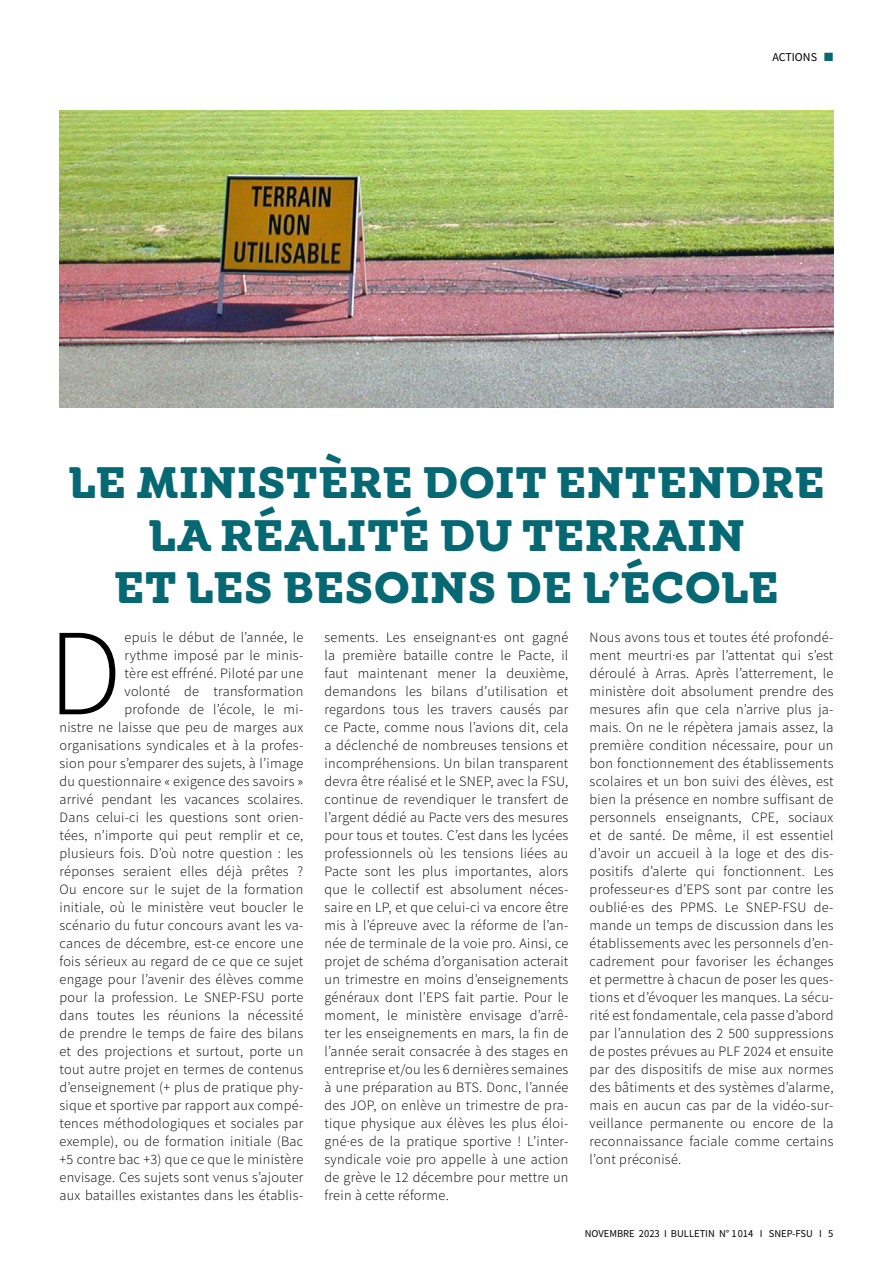
<style>
.page{position:relative;width:893px;height:1263px;background:#fff}
.page>*{position:absolute;margin:0;border:0;box-sizing:border-box;transform-origin:0 0}
.t1{font:300 123.45px "Source Sans Pro";color:#000}
.t2{font:700 45px/52.5px "Winden Alt";letter-spacing:.01em;color:#066873;text-align:center}
.t3{font:300 14.25px/18px "Source Sans Pro";letter-spacing:.02em;color:#000;text-align:justify}
.t4{font:12px "Source Sans Pro";color:#000}
.t5{font:10.5px "Source Sans Pro";color:#000}
.s1{color:#066873}
</style>
<div class="page">
<img style="left:60px;top:111px;width:773px;height:297px">
<p class="t4" style="left:772px;top:50px;width:63px">ACTIONS <span class="s1">■</span></p>
<h2 class="t2" style="left:68px;top:456px;width:758px">LE MINISTÈRE DOIT ENTENDRE<br>LA RÉALITÉ DU TERRAIN<br>ET LES BESOINS DE L’ÉCOLE</h2>
<h1 class="t1" style="left:48px;top:598px;width:76px">D</h1>
<p class="t3" style="left:60px;top:628px;width:245px;text-align:right">epuis le début de l’année, le<br>rythme imposé par le minis-<br>tère est effréné. Piloté par une<br>volonté de transformation<br>profonde de l’école, le mi-<br>nistre ne laisse que peu de marges aux organisations syndicales et à la profes&shy;sion pour s’emparer des sujets, à l’image du questionnaire « exigence des savoirs » arrivé pendant les vacances scolaires.<br>Dans celui-ci les questions sont orien&shy;tées, n’importe qui peut remplir et ce, plusieurs fois. D’où notre question : les réponses seraient elles déjà prêtes ?<br>Ou encore sur le sujet de la formation initiale, où le ministère veut boucler le scénario du futur concours avant les va&shy;cances de décembre, est-ce encore une fois sérieux au regard de ce que ce sujet engage pour l’avenir des élèves comme pour la profession. Le SNEP-FSU porte dans toutes les réunions la nécessité de prendre le temps de faire des bilans et des projections et surtout, porte un tout autre projet en termes de contenus d’enseignement (+ plus de pratique phy&shy;sique et sportive par rapport aux compé&shy;tences méthodologiques et sociales par exemple), ou de formation initiale (Bac +5 contre bac +3) que ce que le ministère envisage. Ces sujets sont venus s’ajouter aux batailles existantes dans les établis-</p>
<p class="t3" style="left:325px;top:628px;width:245px">sements. Les enseignant·es ont gagné la première bataille contre le Pacte, il faut maintenant mener la deuxième, demandons les bilans d’utilisation et regardons tous les travers causés par ce Pacte, comme nous l’avions dit, cela a déclenché de nombreuses tensions et incompréhensions. Un bilan transparent devra être réalisé et le SNEP, avec la FSU, continue de revendiquer le transfert de l’argent dédié au Pacte vers des mesures pour tous et toutes. C’est dans les lycées professionnels où les tensions liées au Pacte sont les plus importantes, alors que le collectif est absolument néces&shy;saire en LP, et que celui-ci va encore être mis à l’épreuve avec la réforme de l’an&shy;née de terminale de la voie pro. Ainsi, ce projet de schéma d’organisation acterait un trimestre en moins d’enseignements généraux dont l’EPS fait partie. Pour le moment, le ministère envisage d’arrê&shy;ter les enseignements en mars, la fin de l’année serait consacrée à des stages en entreprise et/ou les 6 dernières semaines à une préparation au BTS. Donc, l’année des JOP, on enlève un trimestre de pra&shy;tique physique aux élèves les plus éloi&shy;gné·es de la pratique sportive ! L’inter&shy;syndicale voie pro appelle à une action de grève le 12 décembre pour mettre un frein à cette réforme.</p>
<p class="t3" style="left:590px;top:628px;width:245px">Nous avons tous et toutes été profondé&shy;ment meurtri·es par l’attentat qui s’est déroulé à Arras. Après l’atterrement, le ministère doit absolument prendre des mesures afin que cela n’arrive plus ja&shy;mais. On ne le répètera jamais assez, la première condition nécessaire, pour un bon fonctionnement des établissements scolaires et un bon suivi des élèves, est bien la présence en nombre suffisant de personnels enseignants, CPE, sociaux et de santé. De même, il est essentiel d’avoir un accueil à la loge et des dis&shy;positifs d’alerte qui fonctionnent. Les professeur·es d’EPS sont par contre les oublié·es des PPMS. Le SNEP-FSU de&shy;mande un temps de discussion dans les établissements avec les personnels d’en&shy;cadrement pour favoriser les échanges et permettre à chacun de poser les ques&shy;tions et d’évoquer les manques. La sécu&shy;rité est fondamentale, cela passe d’abord par l’annulation des 2 500 suppressions de postes prévues au PLF 2024 et ensuite par des dispositifs de mise aux normes des bâtiments et des systèmes d’alarme, mais en aucun cas par de la vidéo-sur&shy;veillance permanente ou encore de la reconnaissance faciale comme certains l’ont préconisé.</p>
<p class="t5" style="left:585px;top:1227px;width:250px">NOVEMBRE 2023 I BULLETIN N° 1 014 I SNEP-FSU I 5</p>
</div>
